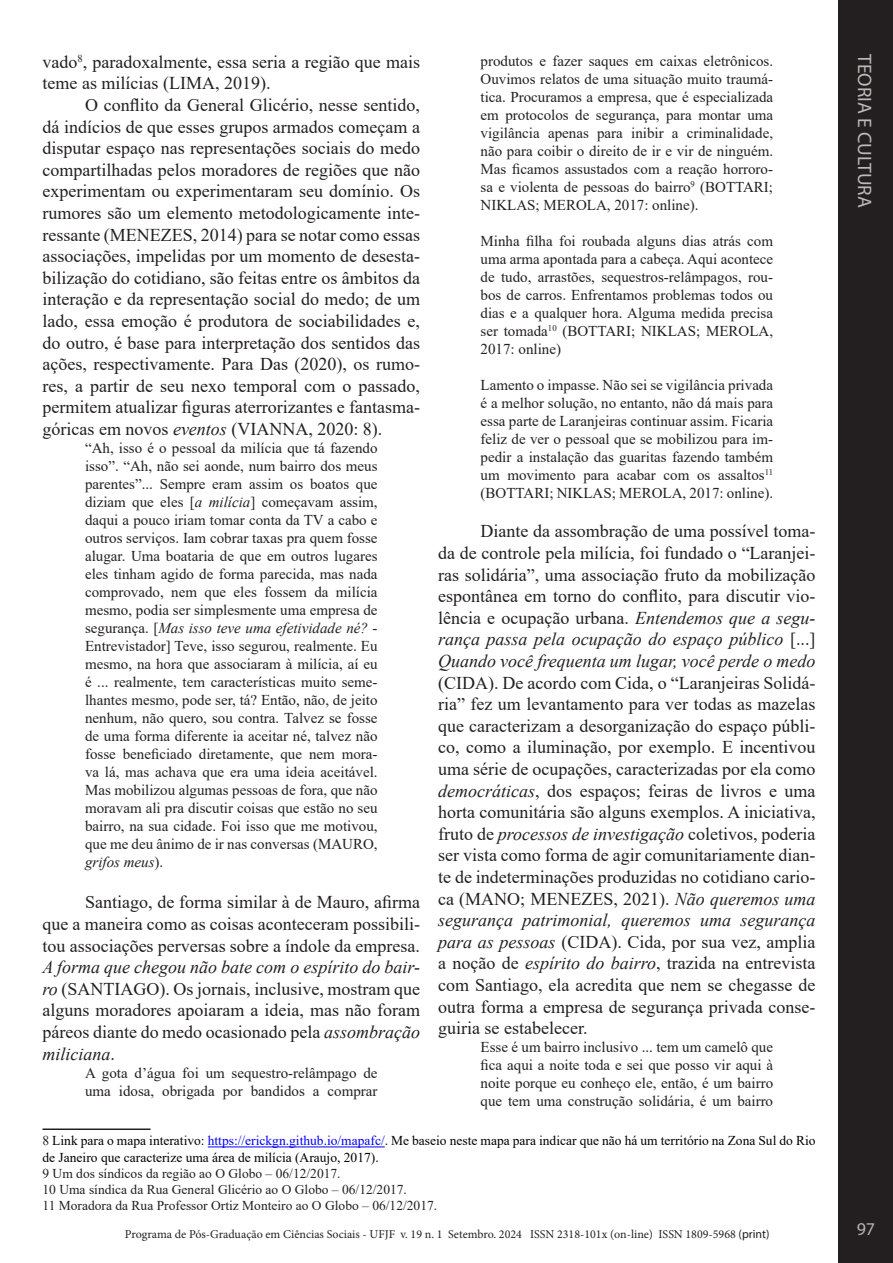
<style>
.page{position:relative;width:893px;height:1263px;background:#fff}
.page>*{position:absolute;margin:0;border:0;box-sizing:border-box;transform-origin:0 0}
.t1{font:19.5px "Myriad Pro";color:#bcbab6}
.t2{font:18px/21.6px "Times New Roman";color:#231f20;text-align:justify}
.t3{font:18px "Myriad Pro";color:#b5b2ad}
.t4{font:15px/18px "Times New Roman";color:#231f20;text-align:justify}
.t5{font:13.5px/16.2px "Times New Roman";color:#000}
.t6{font:13.5px "Times New Roman";color:#231f20}
.t7{font:12px "Minion Pro";color:#231f20}
.s1{font-style:italic}
.s2{color:#231f20}
.s3{color:#00f}
.s4{font-family:"Myriad Pro"}
</style>
<div class="page">
<div style="left:839px;top:0;width:54px;height:1263px;background:#231f20"></div>
<hr style="left:43px;top:1128px;width:108px;height:2px;background:#231f20">
<hr style="left:208px;top:1146px;width:177px;height:1px;background:#00f">
<p class="t2" style="left:43px;top:50px;width:379px">vado<sup>8</sup>, paradoxalmente, essa seria a região que mais teme as milícias (LIMA, 2019).</p>
<p class="t2" style="left:43px;top:94px;width:379px;text-indent:43px">O conflito da General Glicério, nesse sentido, dá indícios de que esses grupos armados começam a disputar espaço nas representações sociais do medo compartilhadas pelos moradores de regiões que não experimentam ou experimentaram seu domínio. Os rumores são um elemento metodologicamente inte&shy;ressante (MENEZES, 2014) para se notar como essas associações, impelidas por um momento de desesta&shy;bilização do cotidiano, são feitas entre os âmbitos da interação e da representação social do medo; de um lado, essa emoção é produtora de sociabilidades e, do outro, é base para interpretação dos sentidos das ações, respectivamente. Para Das (2020), os rumo&shy;res, a partir de seu nexo temporal com o passado, permitem atualizar figuras aterrorizantes e fantasma&shy;góricas em novos <span class="s1">eventos</span> (VIANNA, 2020: 8).</p>
<p class="t4" style="left:85px;top:438px;width:294px">“Ah, isso é o pessoal da milícia que tá fazendo isso”. “Ah, não sei aonde, num bairro dos meus parentes”... Sempre eram assim os boatos que diziam que eles [<span class="s1">a milícia</span>] começavam assim, daqui a pouco iriam tomar conta da TV a cabo e outros serviços. Iam cobrar taxas pra quem fosse alugar. Uma boataria de que em outros lugares eles tinham agido de forma parecida, mas nada comprovado, nem que eles fossem da milícia mesmo, podia ser simplesmente uma empresa de segurança. [<span class="s1">Mas isso teve uma efetividade né?</span> - Entrevistador] Teve, isso segurou, realmente. Eu mesmo, na hora que associaram à milícia, aí eu é ... realmente, tem características muito seme&shy;lhantes mesmo, pode ser, tá? Então, não, de jeito nenhum, não quero, sou contra. Talvez se fosse de uma forma diferente ia aceitar né, talvez não fosse beneficiado diretamente, que nem mora&shy;va lá, mas achava que era uma ideia aceitável.<br>Mas mobilizou algumas pessoas de fora, que não moravam ali pra discutir coisas que estão no seu bairro, na sua cidade. Foi isso que me motivou, que me deu ânimo de ir nas conversas (MAURO, <span class="s1">grifos meus</span>).</p>
<p class="t2" style="left:43px;top:891px;width:379px;text-indent:43px">Santiago, de forma similar à de Mauro, afirma que a maneira como as coisas aconteceram possibili&shy;tou associações perversas sobre a índole da empresa.<br><span class="s1">A forma que chegou não bate com o espírito do bair&shy;ro</span> (SANTIAGO). Os jornais, inclusive, mostram que alguns moradores apoiaram a ideia, mas não foram páreos diante do medo ocasionado pela <span class="s1">assombração miliciana</span>.</p>
<p class="t4" style="left:85px;top:1063px;width:294px">A gota d’água foi um sequestro-relâmpago de uma idosa, obrigada por bandidos a comprar</p>
<p class="t5" style="left:43px;top:1132px;width:775px"><span class="s2">8</span> Link para o mapa interativo: <span class="s3">https://erickgn.github.io/mapafc/</span>. Me baseio neste mapa para indicar que não há um território na Zona Sul do Rio de Janeiro que caracterize uma área de milícia (Araujo, 2017).</p>
<p class="t6" style="left:43px;top:1164px;width:300px">9 Um dos síndicos da região ao O Globo – 06/12/2017.</p>
<p class="t6" style="left:43px;top:1180px;width:366px">10 Uma síndica da Rua General Glicério ao O Globo – 06/12/2017.</p>
<p class="t6" style="left:43px;top:1196px;width:396px">11 Moradora da Rua Professor Ortiz Monteiro ao O Globo – 06/12/2017.</p>
<p class="t4" style="left:481px;top:51px;width:294px">produtos e fazer saques em caixas eletrônicos.<br>Ouvimos relatos de uma situação muito traumá&shy;tica. Procuramos a empresa, que é especializada em protocolos de segurança, para montar uma vigilância apenas para inibir a criminalidade, não para coibir o direito de ir e vir de ninguém.<br>Mas ficamos assustados com a reação horroro&shy;sa e violenta de pessoas do bairro<sup>9</sup> (BOTTARI; NIKLAS; MEROLA, 2017: online).</p>
<p class="t4" style="left:481px;top:231px;width:294px">Minha filha foi roubada alguns dias atrás com uma arma apontada para a cabeça. Aqui acontece de tudo, arrastões, sequestros-relâmpagos, rou&shy;bos de carros. Enfrentamos problemas todos ou dias e a qualquer hora. Alguma medida precisa ser tomada<sup>10</sup> (BOTTARI; NIKLAS; MEROLA, 2017: online)</p>
<p class="t4" style="left:481px;top:375px;width:294px">Lamento o impasse. Não sei se vigilância privada é a melhor solução, no entanto, não dá mais para essa parte de Laranjeiras continuar assim. Ficaria feliz de ver o pessoal que se mobilizou para im&shy;pedir a instalação das guaritas fazendo também um movimento para acabar com os assaltos<sup>11 </sup>(BOTTARI; NIKLAS; MEROLA, 2017: online).</p>
<p class="t2" style="left:438px;top:520px;width:379px;text-indent:43px">Diante da assombração de uma possível toma&shy;da de controle pela milícia, foi fundado o “Laranjei&shy;ras solidária”, uma associação fruto da mobilização espontânea em torno do conflito, para discutir vio&shy;lência e ocupação urbana. <span class="s1">Entendemos que a segu&shy;rança passa pela ocupação do espaço público</span> [...] <span class="s1">Quando você frequenta um lugar, você perde o medo </span>(CIDA). De acordo com Cida, o “Laranjeiras Solidá&shy;ria” fez um levantamento para ver todas as mazelas que caracterizam a desorganização do espaço públi&shy;co, como a iluminação, por exemplo. E incentivou uma série de ocupações, caracterizadas por ela como <span class="s1">democráticas</span>, dos espaços; feiras de livros e uma horta comunitária são alguns exemplos. A iniciativa, fruto de <span class="s1">processos de investigação</span> coletivos, poderia ser vista como forma de agir comunitariamente dian&shy;te de indeterminações produzidas no cotidiano cario&shy;ca (MANO; MENEZES, 2021). <span class="s1">Não queremos uma segurança patrimonial, queremos uma segurança para as pessoas</span> (CIDA). Cida, por sua vez, amplia a noção de <span class="s1">espírito do bairro</span>, trazida na entrevista com Santiago, ela acredita que nem se chegasse de outra forma a empresa de segurança privada conse&shy;guiria se estabelecer.</p>
<p class="t4" style="left:481px;top:1038px;width:294px">Esse é um bairro inclusivo ... tem um camelô que fica aqui a noite toda e sei que posso vir aqui à noite porque eu conheço ele, então, é um bairro que tem uma construção solidária, é um bairro</p>
<p class="t7" style="left:125px;top:1226px;width:646px">Programa de Pós-Graduação em Ciências Sociais - UFJF v. 19 n. 1 Setembro. 2024 ISSN 2318-101x (on-line) ISSN 1809-5968 <span class="s4">(print)</span></p>
<p class="t1" style="left:877px;top:54px;width:155px;rotate:90deg">TEORIA E CULTURA</p>
<p class="t3" style="left:857px;top:1218px;width:20px">97</p>
</div>
